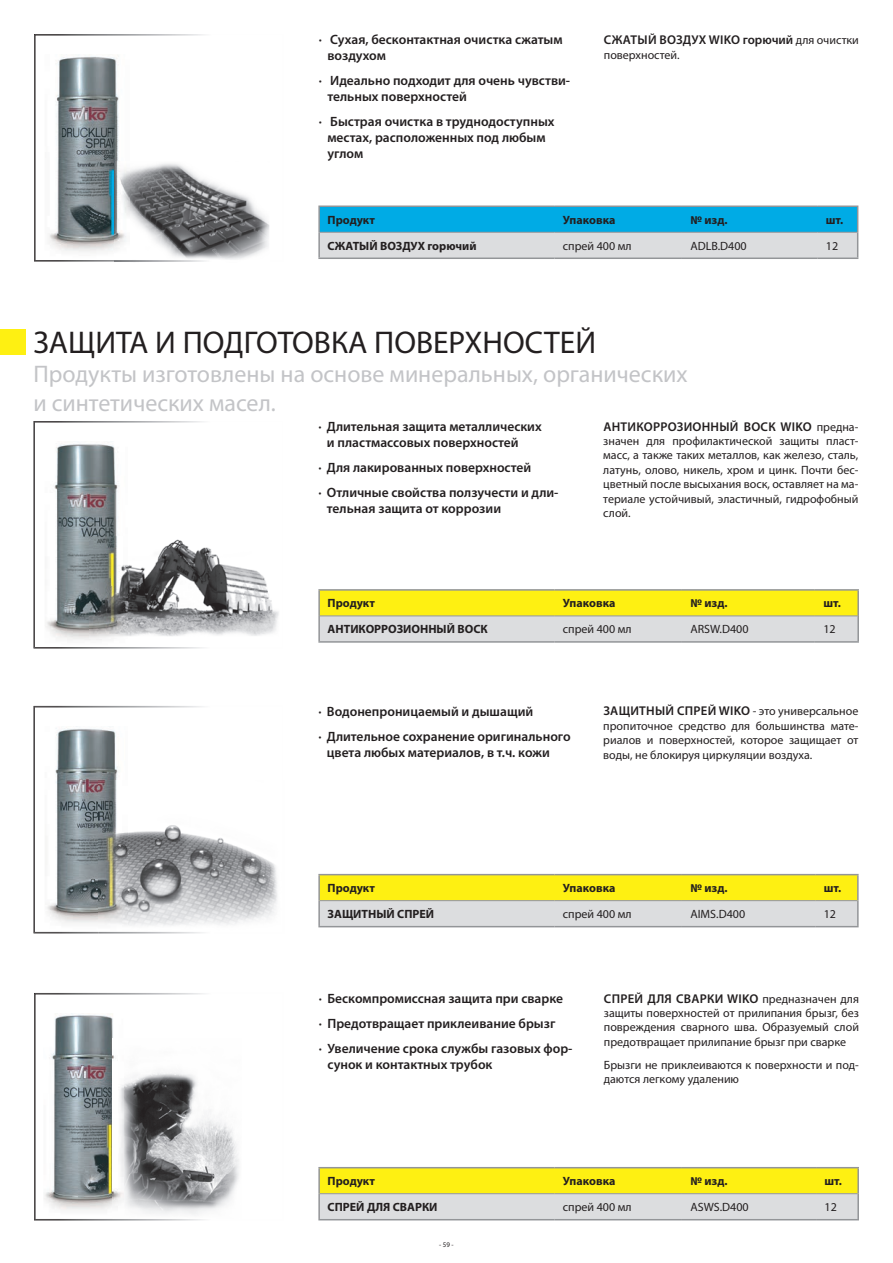
<style>
.page{position:relative;width:893px;height:1263px;background:#fff}
.page>*{position:absolute;margin:0;border:0;box-sizing:border-box;transform-origin:0 0}
.t1{font:31.5px "Myriad Pro";color:#231f20}
.t2{font:24px/28.8px "Myriad Pro";color:#c3c4c7}
.t3{font:600 13.5px/16.2px "Myriad Pro";color:#231f20}
.t4{font:600 12.75px "Myriad Pro";letter-spacing:.02em;color:#231f20}
.t5{font:12px/14.4px "Myriad Pro";color:#231f20;text-align:justify}
.t6{font:700 12px "Myriad Pro";color:#231f20}
.t7{font:7.05px "Myriad Pro";color:#231f20}
.s1{font-weight:400;font-size:12px}
</style>
<div class="page">
<img style="left:35px;top:35px;width:235px;height:226px">
<hr style="left:318px;top:205px;width:236px;height:2px;background:#939598">
<hr style="left:318px;top:207px;width:2px;height:25px;background:#939598">
<hr style="left:554px;top:205px;width:128px;height:2px;background:#939598">
<hr style="left:682px;top:205px;width:135px;height:2px;background:#939598">
<hr style="left:817px;top:205px;width:41px;height:2px;background:#939598">
<hr style="left:318px;top:232px;width:2px;height:26px;background:#939598">
<svg style="left:319px;top:206px;width:539px;height:52px;background:#6ec2df"></svg>
<hr style="left:320px;top:232px;width:234px;height:1px;background:#939598">
<hr style="left:554px;top:232px;width:128px;height:1px;background:#939598">
<hr style="left:682px;top:232px;width:135px;height:1px;background:#939598">
<hr style="left:817px;top:232px;width:40px;height:1px;background:#939598">
<hr style="left:318px;top:258px;width:236px;height:1px;background:#939598">
<hr style="left:554px;top:258px;width:128px;height:1px;background:#939598">
<hr style="left:682px;top:258px;width:135px;height:1px;background:#939598">
<hr style="left:817px;top:258px;width:41px;height:1px;background:#939598">
<img style="left:34px;top:422px;width:170px;height:226px">
<img style="left:34px;top:707px;width:162px;height:226px">
<svg style="left:320px;top:591px;width:537px;height:50px;background:#ece579"></svg>
<hr style="left:318px;top:589px;width:236px;height:2px;background:#939598">
<hr style="left:318px;top:591px;width:2px;height:25px;background:#939598">
<hr style="left:554px;top:589px;width:128px;height:2px;background:#939598">
<hr style="left:682px;top:589px;width:133px;height:2px;background:#939598">
<hr style="left:815px;top:589px;width:44px;height:2px;background:#939598">
<hr style="left:857px;top:591px;width:2px;height:25px;background:#939598">
<hr style="left:318px;top:616px;width:2px;height:25px;background:#939598">
<hr style="left:857px;top:616px;width:2px;height:25px;background:#939598">
<hr style="left:320px;top:615px;width:234px;height:1px;background:#939598">
<hr style="left:554px;top:615px;width:128px;height:1px;background:#939598">
<hr style="left:682px;top:615px;width:133px;height:1px;background:#939598">
<hr style="left:815px;top:615px;width:42px;height:1px;background:#939598">
<hr style="left:318px;top:641px;width:236px;height:2px;background:#939598">
<hr style="left:554px;top:641px;width:128px;height:2px;background:#939598">
<hr style="left:682px;top:641px;width:133px;height:2px;background:#939598">
<hr style="left:815px;top:641px;width:44px;height:2px;background:#939598">
<svg style="left:320px;top:875px;width:537px;height:51px;background:#ebe579"></svg>
<hr style="left:318px;top:874px;width:236px;height:1px;background:#939598">
<hr style="left:318px;top:875px;width:2px;height:26px;background:#939598">
<hr style="left:554px;top:874px;width:128px;height:1px;background:#939598">
<hr style="left:682px;top:874px;width:133px;height:1px;background:#939598">
<hr style="left:815px;top:874px;width:44px;height:1px;background:#939598">
<hr style="left:857px;top:875px;width:2px;height:26px;background:#939598">
<hr style="left:318px;top:901px;width:2px;height:25px;background:#939598">
<hr style="left:857px;top:901px;width:2px;height:25px;background:#939598">
<hr style="left:320px;top:900px;width:234px;height:1px;background:#939598">
<hr style="left:554px;top:900px;width:128px;height:1px;background:#939598">
<hr style="left:682px;top:900px;width:133px;height:1px;background:#939598">
<hr style="left:815px;top:900px;width:42px;height:1px;background:#939598">
<hr style="left:318px;top:926px;width:236px;height:1px;background:#939598">
<hr style="left:554px;top:926px;width:128px;height:1px;background:#939598">
<hr style="left:682px;top:926px;width:133px;height:1px;background:#939598">
<hr style="left:815px;top:926px;width:44px;height:1px;background:#939598">
<div style="left:0;top:330px;width:26px;height:25px;background:#fef012"></div>
<img style="left:35px;top:994px;width:170px;height:226px">
<svg style="left:320px;top:1168px;width:537px;height:51px;background:#ebe579"></svg>
<hr style="left:318px;top:1167px;width:236px;height:1px;background:#939598">
<hr style="left:318px;top:1168px;width:2px;height:26px;background:#939598">
<hr style="left:554px;top:1167px;width:128px;height:1px;background:#939598">
<hr style="left:682px;top:1167px;width:134px;height:1px;background:#939598">
<hr style="left:816px;top:1167px;width:43px;height:1px;background:#939598">
<hr style="left:857px;top:1168px;width:2px;height:26px;background:#939598">
<hr style="left:318px;top:1194px;width:2px;height:25px;background:#939598">
<hr style="left:857px;top:1194px;width:2px;height:25px;background:#939598">
<hr style="left:320px;top:1193px;width:234px;height:1px;background:#939598">
<hr style="left:554px;top:1193px;width:128px;height:1px;background:#939598">
<hr style="left:682px;top:1193px;width:134px;height:1px;background:#939598">
<hr style="left:816px;top:1193px;width:41px;height:1px;background:#939598">
<hr style="left:318px;top:1219px;width:236px;height:1px;background:#939598">
<hr style="left:554px;top:1219px;width:128px;height:1px;background:#939598">
<hr style="left:682px;top:1219px;width:134px;height:1px;background:#939598">
<hr style="left:816px;top:1219px;width:43px;height:1px;background:#939598">
<img style="left:45px;top:54px;width:85px;height:204px">
<img style="left:45px;top:441px;width:83px;height:204px">
<img style="left:43px;top:1013px;width:80px;height:204px">
<img style="left:115px;top:161px;width:154px;height:101px">
<img style="left:115px;top:260px;width:154px;height:1px">
<img style="left:115px;top:161px;width:15px;height:97px">
<img style="left:123px;top:1039px;width:116px;height:135px">
<img style="left:113px;top:1174px;width:126px;height:45px">
<img style="left:113px;top:1039px;width:10px;height:178px">
<img style="left:89px;top:536px;width:190px;height:102px">
<img style="left:45px;top:726px;width:83px;height:204px">
<img style="left:99px;top:781px;width:178px;height:152px">
<img style="left:99px;top:781px;width:29px;height:149px">
<p class="t3" style="left:327px;top:31px;width:237px;text-indent:-9px">· Сухая, бесконтактная очистка сжатым воздухом</p>
<p class="t3" style="left:327px;top:72px;width:244px;text-indent:-9px">· Идеально подходит для очень чувстви&shy;тельных поверхностей</p>
<p class="t3" style="left:327px;top:113px;width:229px;text-indent:-9px">· Быстрая очистка в труднодоступных местах, расположенных под любым углом</p>
<p class="t4" style="left:604px;top:32px;width:256px">СЖАТЫЙ ВОЗДУХ WIKO горючий <span class="s1">для очистки</span></p>
<p class="t5" style="left:604px;top:47px;width:77px">поверхностей.</p>
<p class="t6" style="left:328px;top:212px;width:49px">Продукт</p>
<p class="t6" style="left:563px;top:212px;width:54px">Упаковка</p>
<p class="t6" style="left:690px;top:212px;width:39px">№ изд.</p>
<p class="t6" style="left:826px;top:212px;width:19px">шт.</p>
<p class="t6" style="left:328px;top:238px;width:150px">СЖАТЫЙ ВОЗДУХ горючий</p>
<p class="t5" style="left:563px;top:238px;width:70px">спрей 400 мл</p>
<p class="t5" style="left:690px;top:238px;width:58px">ADLB.D400</p>
<p class="t5" style="left:826px;top:238px;width:14px">12</p>
<h1 class="t1" style="left:33px;top:323px;width:564px">ЗАЩИТА И ПОДГОТОВКА ПОВЕРХНОСТЕЙ</h1>
<h2 class="t2" style="left:33px;top:359px;width:656px">Продукты изготовлены на основе минеральных, органических и синтетических масел.</h2>
<p class="t3" style="left:327px;top:418px;width:216px;text-indent:-9px">· Длительная защита металлических и пластмассовых поверхностей</p>
<p class="t3" style="left:318px;top:455px;width:242px;line-height:24.8px">· Для лакированных поверхностей<br>· Отличные свойства ползучести и дли-</p>
<p class="t3" style="left:327px;top:500px;width:176px">тельная защита от коррозии</p>
<p class="t4" style="left:603px;top:418px;width:256px">АНТИКОРРОЗИОННЫЙ ВОСК WIKO <span class="s1">предна-</span></p>
<p class="t5" style="left:603px;top:433px;width:257px">значен для профилактической защиты пласт&shy;масс, а также таких металлов, как железо, сталь, латунь, олово, никель, хром и цинк. Почти бес&shy;цветный после высыхания воск, оставляет на ма&shy;териале устойчивый, эластичный, гидрофобный слой.</p>
<p class="t6" style="left:328px;top:595px;width:49px">Продукт</p>
<p class="t6" style="left:563px;top:595px;width:54px">Упаковка</p>
<p class="t6" style="left:690px;top:595px;width:39px">№ изд.</p>
<p class="t6" style="left:823px;top:595px;width:19px">шт.</p>
<p class="t6" style="left:328px;top:621px;width:162px">АНТИКОРРОЗИОННЫЙ ВОСК</p>
<p class="t5" style="left:563px;top:622px;width:70px">спрей 400 мл</p>
<p class="t5" style="left:690px;top:622px;width:60px">ARSW.D400</p>
<p class="t5" style="left:823px;top:622px;width:14px">12</p>
<p class="t3" style="left:318px;top:699px;width:254px;line-height:24.8px">· Водонепроницаемый и дышащий<br>· Длительное сохранение оригинального</p>
<p class="t3" style="left:327px;top:744px;width:224px">цвета любых материалов, в т.ч. кожи</p>
<p class="t4" style="left:603px;top:703px;width:256px">ЗАЩИТНЫЙ СПРЕЙ WIKO <span class="s1">- это универсальное</span></p>
<p class="t5" style="left:603px;top:718px;width:257px">пропиточное средство для большинства мате&shy;риалов и поверхностей, которое защищает от воды, не блокируя циркуляции воздуха.</p>
<p class="t6" style="left:328px;top:880px;width:49px">Продукт</p>
<p class="t6" style="left:563px;top:880px;width:54px">Упаковка</p>
<p class="t6" style="left:690px;top:880px;width:39px">№ изд.</p>
<p class="t6" style="left:824px;top:880px;width:19px">шт.</p>
<p class="t6" style="left:328px;top:906px;width:108px">ЗАЩИТНЫЙ СПРЕЙ</p>
<p class="t5" style="left:563px;top:907px;width:70px">спрей 400 мл</p>
<p class="t5" style="left:690px;top:907px;width:56px">AIMS.D400</p>
<p class="t5" style="left:824px;top:907px;width:14px">12</p>
<p class="t3" style="left:319px;top:986px;width:255px;line-height:24.8px">· Бескомпромиссная защита при сварке<br>· Предотвращает приклеивание брызг<br>· Увеличение срока службы газовых фор-</p>
<p class="t3" style="left:327px;top:1056px;width:167px">сунок и контактных трубок</p>
<p class="t4" style="left:604px;top:990px;width:256px">СПРЕЙ ДЛЯ СВАРКИ WIKO <span class="s1">предназначен для</span></p>
<p class="t5" style="left:604px;top:1005px;width:257px">защиты поверхностей от прилипания брызг, без повреждения сварного шва. Образуемый слой предотвращает прилипание брызг при сварке</p>
<p class="t5" style="left:604px;top:1057px;width:257px">Брызги не приклеиваются к поверхности и под&shy;даются легкому удалению</p>
<p class="t6" style="left:328px;top:1173px;width:49px">Продукт</p>
<p class="t6" style="left:563px;top:1173px;width:54px">Упаковка</p>
<p class="t6" style="left:690px;top:1173px;width:39px">№ изд.</p>
<p class="t6" style="left:825px;top:1173px;width:19px">шт.</p>
<p class="t6" style="left:328px;top:1199px;width:111px">СПРЕЙ ДЛЯ СВАРКИ</p>
<p class="t5" style="left:563px;top:1200px;width:70px">спрей 400 мл</p>
<p class="t5" style="left:690px;top:1200px;width:60px">ASWS.D400</p>
<p class="t5" style="left:825px;top:1200px;width:14px">12</p>
<p class="t7" style="left:439px;top:1240px;width:16px">- 59 -</p>
</div>
